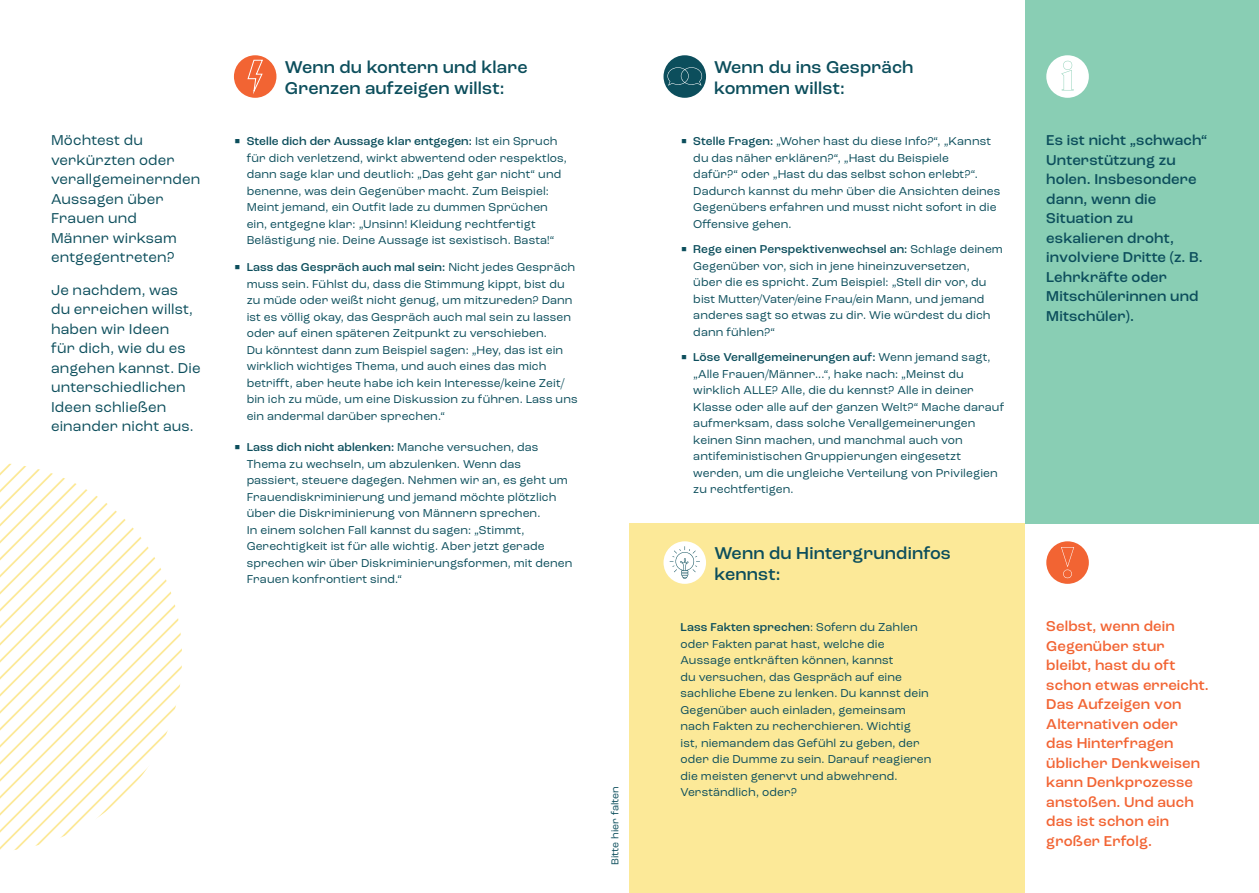
<style>
.page{position:relative;width:1259px;height:893px;background:#fff}
.page>*{position:absolute;margin:0;border:0;box-sizing:border-box;transform-origin:0 0}
.t1{font:500 18px/21px "Roc Grotesk";letter-spacing:.01em;color:#0c4e5c}
.t2{font:15px/19.5px "Roc Grotesk";letter-spacing:.01em;color:#0c4e5c}
.t3{font:500 15px/19.5px "Roc Grotesk";letter-spacing:.01em;color:#f26433}
.t4{font:500 15px/19.5px "Roc Grotesk";letter-spacing:.01em;color:#0c4e5c}
.t5{font:12px/16.5px "Roc Grotesk";letter-spacing:.01em;color:#0c4e5c}
.t6{font:10.5px "Roc Grotesk";letter-spacing:.01em;color:#0c4e5c}
.s1{font-family:"Bely"}
.s2{font-weight:500}
</style>
<div class="page">
<div style="left:1025px;top:0;width:234px;height:523px;background:#89ceb4"></div>
<div style="left:629px;top:523px;width:396px;height:370px;background:#fce998"></div>
<div style="left:234px;top:55px;width:42px;height:43px;background:#f26433;border-radius:50%"></div>
<svg style="left:247px;top:59px;width:16px;height:35px"></svg>
<svg style="left:0;top:463px;width:182px;height:387px"></svg>
<div style="left:663px;top:55px;width:43px;height:43px;background:#0c4e5c;border-radius:50%"></div>
<svg style="left:667px;top:67px;width:35px;height:19px"></svg>
<div style="left:663px;top:541px;width:43px;height:43px;background:#fff;border-radius:50%"></div>
<svg style="left:669px;top:546px;width:31px;height:33px"></svg>
<div style="left:1046px;top:541px;width:43px;height:43px;background:#f26433;border-radius:50%"></div>
<svg style="left:1061px;top:547px;width:13px;height:31px"></svg>
<div style="left:1046px;top:55px;width:43px;height:43px;background:#fff;border-radius:50%"></div>
<svg style="left:1061px;top:61px;width:12px;height:29px"></svg>
<p class="t2" style="left:51px;top:131px;width:151px">Möchtest du verkürzten oder verallgemeinernden<br>Aussagen über<br>Frauen und<br>Männer wirksam entgegentreten?</p>
<p class="t2" style="left:51px;top:280px;width:151px">Je nachdem, was du erreichen willst, haben wir Ideen<br>für dich, wie du es angehen kannst. Die unterschiedlichen<br>Ideen schließen einander nicht aus.</p>
<h1 class="t1" style="left:285px;top:57px;width:244px">Wenn du kontern und klare<br>Grenzen aufzeigen willst:</h1>
<p class="t5" style="left:247px;top:133px;width:322px;text-indent:-13px"><span class="s1">͇</span> <span class="s2">Stelle dich der Aussage klar entgegen:</span> Ist ein Spruch für dich verletzend, wirkt abwertend oder respektlos, dann sage klar und deutlich: „Das geht gar nicht“ und benenne, was dein Gegenüber macht. Zum Beispiel:<br>Meint jemand, ein Outfit lade zu dummen Sprüchen ein, entgegne klar: „Unsinn! Kleidung rechtfertigt Belästigung nie. Deine Aussage ist sexistisch. Basta!“</p>
<p class="t5" style="left:247px;top:259px;width:332px;text-indent:-13px"><span class="s1">͇</span> <span class="s2">Lass das Gespräch auch mal sein:</span> Nicht jedes Gespräch muss sein. Fühlst du, dass die Stimmung kippt, bist du zu müde oder weißt nicht genug, um mitzureden? Dann ist es völlig okay, das Gespräch auch mal sein zu lassen oder auf einen späteren Zeitpunkt zu verschieben.<br>Du könntest dann zum Beispiel sagen: „Hey, das ist ein wirklich wichtiges Thema, und auch eines das mich betrifft, aber heute habe ich kein Interesse/keine Zeit/ bin ich zu müde, um eine Diskussion zu führen. Lass uns ein andermal darüber sprechen.“</p>
<p class="t5" style="left:247px;top:439px;width:327px;text-indent:-13px"><span class="s1">͇</span> <span class="s2">Lass dich nicht ablenken:</span> Manche versuchen, das Thema zu wechseln, um abzulenken. Wenn das passiert, steuere dagegen. Nehmen wir an, es geht um Frauendiskriminierung und jemand möchte plötzlich über die Diskriminierung von Männern sprechen.<br>In einem solchen Fall kannst du sagen: „Stimmt, Gerechtigkeit ist für alle wichtig. Aber jetzt gerade sprechen wir über Diskriminierungsformen, mit denen Frauen konfrontiert sind.“</p>
<p class="t6" style="left:608px;top:865px;width:81px;rotate:-90deg">Bitte hier falten</p>
<h1 class="t1" style="left:714px;top:57px;width:201px">Wenn du ins Gespräch kommen willst:</h1>
<p class="t5" style="left:693px;top:133px;width:309px;text-indent:-13px"><span class="s1">͇</span> <span class="s2">Stelle Fragen:</span> „Woher hast du diese Info?“, „Kannst du das näher erklären?“, „Hast du Beispiele<br>dafür?“ oder „Hast du das selbst schon erlebt?“.<br>Dadurch kannst du mehr über die Ansichten deines Gegenübers erfahren und musst nicht sofort in die Offensive gehen.</p>
<p class="t5" style="left:693px;top:241px;width:311px;text-indent:-13px"><span class="s1">͇</span> <span class="s2">Rege einen Perspektivenwechsel an:</span> Schlage deinem Gegenüber vor, sich in jene hineinzuversetzen,<br>über die es spricht. Zum Beispiel: „Stell dir vor, du bist Mutter/Vater/eine Frau/ein Mann, und jemand anderes sagt so etwas zu dir. Wie würdest du dich dann fühlen?“</p>
<p class="t5" style="left:693px;top:349px;width:312px;text-indent:-13px"><span class="s1">͇</span> <span class="s2">Löse Verallgemeinerungen auf:</span> Wenn jemand sagt, „Alle Frauen/Männer...“, hake nach: „Meinst du wirklich ALLE? Alle, die du kennst? Alle in deiner Klasse oder alle auf der ganzen Welt?“ Mache darauf aufmerksam, dass solche Verallgemeinerungen keinen Sinn machen, und manchmal auch von antifeministischen Gruppierungen eingesetzt werden, um die ungleiche Verteilung von Privilegien zu rechtfertigen.</p>
<h1 class="t1" style="left:714px;top:543px;width:238px">Wenn du Hintergrundinfos kennst:</h1>
<p class="t5" style="left:680px;top:619px;width:252px"><span class="s2">Lass Fakten sprechen</span>: Sofern du Zahlen oder Fakten parat hast, welche die Aussage entkräften können, kannst<br>du versuchen, das Gespräch auf eine sachliche Ebene zu lenken. Du kannst dein Gegenüber auch einladen, gemeinsam nach Fakten zu recherchieren. Wichtig ist, niemandem das Gefühl zu geben, der oder die Dumme zu sein. Darauf reagieren die meisten genervt und abwehrend.<br>Verständlich, oder?</p>
<p class="t4" style="left:1046px;top:131px;width:163px">Es ist nicht „schwach“<br>Unterstützung zu holen. Insbesondere dann, wenn die<br>Situation zu eskalieren droht, involviere Dritte (z. B.<br>Lehrkräfte oder<br>Mitschülerinnen und<br>Mitschüler).</p>
<p class="t3" style="left:1046px;top:617px;width:164px">Selbst, wenn dein<br>Gegenüber stur bleibt, hast du oft schon etwas erreicht.<br>Das Aufzeigen von<br>Alternativen oder<br>das Hinterfragen üblicher Denkweisen kann Denkprozesse anstoßen. Und auch das ist schon ein großer Erfolg.</p>
</div>
